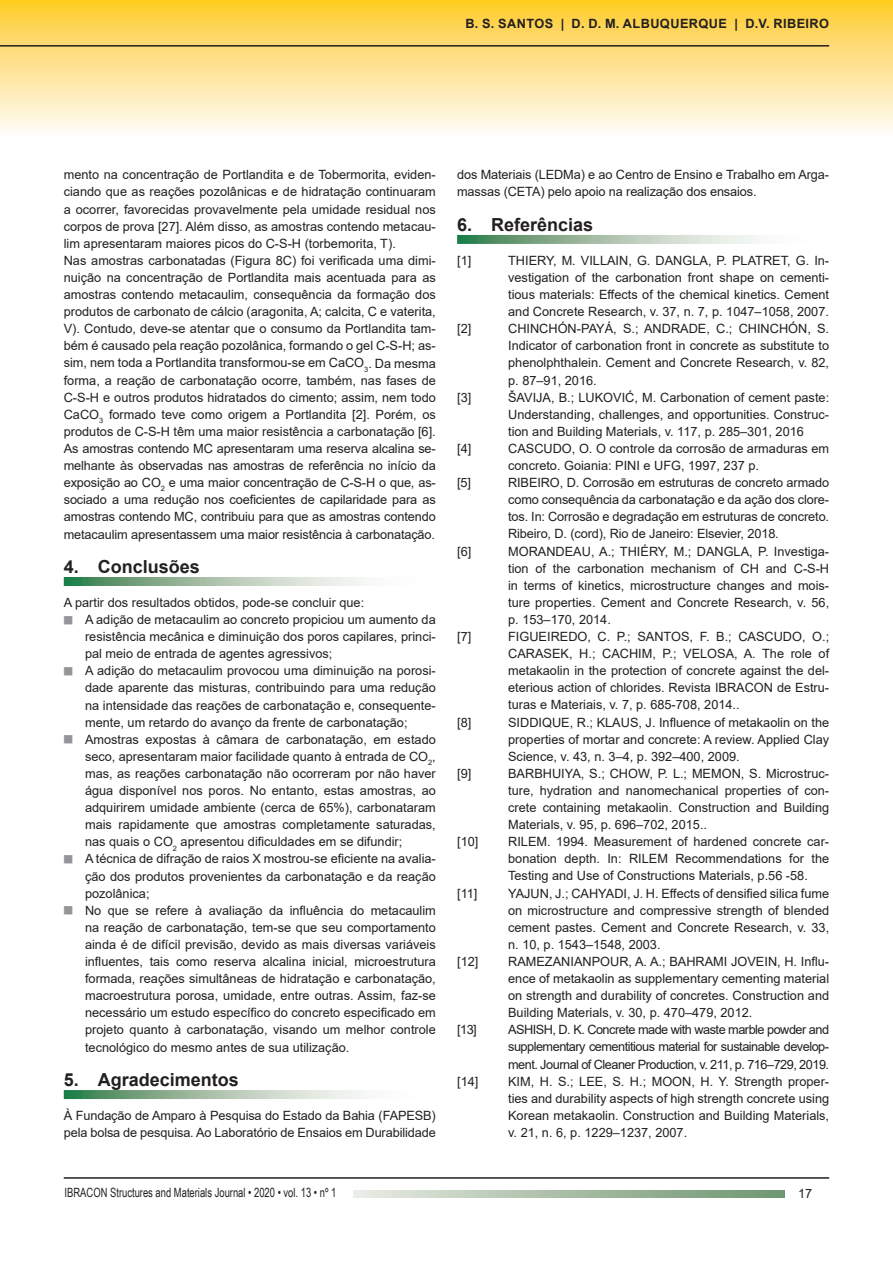
<style>
.page{position:relative;width:893px;height:1263px;background:#fff}
.page>*{position:absolute;margin:0;border:0;box-sizing:border-box;transform-origin:0 0}
.t1{font:700 18px "Arial";color:#231f20}
.t2{font:12.75px/17.1px "Arial";color:#231f20;text-align:justify}
.t3{font:12.75px "Arial Narrow";color:#231f20;scale:.9 1}
.t4{font:700 12.75px "Arial";letter-spacing:.035em;color:#231f20}
.s1{color:#939598}
</style>
<div class="page">
<svg style="left:0;top:0;width:893px;height:131px;background:#fee28f"></svg>
<hr style="left:64px;top:1177px;width:765px;height:2px;background:#231f20">
<hr style="left:0;top:45px;width:829px;height:2px;background:#231f20">
<svg style="left:354px;top:1190px;width:430px;height:8px;background:#a9bea7"></svg>
<svg style="left:64px;top:577px;width:299px;height:9px;background:#a2bfa7"></svg>
<svg style="left:64px;top:1090px;width:299px;height:9px;background:#a2bfa7"></svg>
<svg style="left:457px;top:235px;width:300px;height:9px;background:#a2bfa7"></svg>
<p class="t4" style="left:465px;top:15px;width:365px">B. S. SANTOS | D. D. M. ALBUQUERQUE | D.V. RIBEIRO</p>
<p class="t2" style="left:64px;top:166px;width:374px;text-align:left">mento na concentração de Portlandita e de Tobermorita, eviden&shy;ciando que as reações pozolânicas e de hidratação continuaram a ocorrer, favorecidas provavelmente pela umidade residual nos corpos de prova [27]. Além disso, as amostras contendo metacau&shy;lim apresentaram maiores picos do C-S-H (torbemorita, T).<br>Nas amostras carbonatadas (Figura 8C) foi verificada uma dimi&shy;nuição na concentração de Portlandita mais acentuada para as amostras contendo metacaulim, consequência da formação dos produtos de carbonato de cálcio (aragonita, A; calcita, C e vaterita, V). Contudo, deve-se atentar que o consumo da Portlandita tam&shy;bém é causado pela reação pozolânica, formando o gel C-S-H; as&shy;sim, nem toda a Portlandita transformou-se em CaCO<sub>3</sub>. Da mesma forma, a reação de carbonatação ocorre, também, nas fases de C-S-H e outros produtos hidratados do cimento; assim, nem todo CaCO<sub>3</sub> formado teve como origem a Portlandita [2]. Porém, os produtos de C-S-H têm uma maior resistência a carbonatação [6].<br>As amostras contendo MC apresentaram uma reserva alcalina se&shy;melhante às observadas nas amostras de referência no início da exposição ao CO<sub>2</sub> e uma maior concentração de C-S-H o que, as&shy;sociado a uma redução nos coeficientes de capilaridade para as amostras contendo MC, contribuiu para que as amostras contendo metacaulim apresentassem uma maior resistência à carbonatação.</p>
<h1 class="t1" style="left:64px;top:554px;width:138px">4. Conclusões</h1>
<p class="t2" style="left:64px;top:594px;width:302px">A partir dos resultados obtidos, pode-se concluir que:</p>
<p class="t2" style="left:85px;top:611px;width:352px;text-indent:-21px"><span class="s1">■</span> A adição de metacaulim ao concreto propiciou um aumento da resistência mecânica e diminuição dos poros capilares, princi&shy;pal meio de entrada de agentes agressivos;</p>
<p class="t2" style="left:85px;top:662px;width:352px;text-indent:-21px"><span class="s1">■</span> A adição do metacaulim provocou uma diminuição na porosi&shy;dade aparente das misturas, contribuindo para uma redução na intensidade das reações de carbonatação e, consequente&shy;mente, um retardo do avanço da frente de carbonatação;</p>
<p class="t2" style="left:85px;top:731px;width:352px;text-indent:-21px"><span class="s1">■</span> Amostras expostas à câmara de carbonatação, em estado seco, apresentaram maior facilidade quanto à entrada de CO<sub>2</sub>, mas, as reações carbonatação não ocorreram por não haver água disponível nos poros. No entanto, estas amostras, ao adquirirem umidade ambiente (cerca de 65%), carbonataram mais rapidamente que amostras completamente saturadas, nas quais o CO<sub>2</sub> apresentou dificuldades em se difundir;</p>
<p class="t2" style="left:85px;top:850px;width:352px;text-indent:-21px"><span class="s1">■</span> A técnica de difração de raios X mostrou-se eficiente na avalia&shy;ção dos produtos provenientes da carbonatação e da reação pozolânica;</p>
<p class="t2" style="left:85px;top:902px;width:352px;text-indent:-21px"><span class="s1">■</span> No que se refere à avaliação da influência do metacaulim na reação de carbonatação, tem-se que seu comportamento ainda é de difícil previsão, devido as mais diversas variáveis influentes, tais como reserva alcalina inicial, microestrutura formada, reações simultâneas de hidratação e carbonatação, macroestrutura porosa, umidade, entre outras. Assim, faz-se necessário um estudo específico do concreto especificado em projeto quanto à carbonatação, visando um melhor controle tecnológico do mesmo antes de sua utilização.</p>
<h1 class="t1" style="left:64px;top:1067px;width:177px">5. Agradecimentos</h1>
<p class="t2" style="left:64px;top:1107px;width:373px">À Fundação de Amparo à Pesquisa do Estado da Bahia (FAPESB) pela bolsa de pesquisa. Ao Laboratório de Ensaios em Durabilidade</p>
<p class="t2" style="left:457px;top:166px;width:373px">dos Materiais (LEDMa) e ao Centro de Ensino e Trabalho em Arga&shy;massas (CETA) pelo apoio na realização dos ensaios.</p>
<h1 class="t1" style="left:457px;top:212px;width:138px">6. Referências</h1>
<p class="t2" style="left:457px;top:252px;width:16px">[1]</p>
<p class="t2" style="left:508px;top:252px;width:323px">THIERY, M. VILLAIN, G. DANGLA, P. PLATRET, G. In&shy;vestigation of the carbonation front shape on cementi&shy;tious materials: Effects of the chemical kinetics. Cement and Concrete Research, v. 37, n. 7, p. 1047–1058, 2007.</p>
<p class="t2" style="left:457px;top:320px;width:16px">[2]</p>
<p class="t2" style="left:508px;top:320px;width:323px">CHINCHÓN-PAYÁ, S.; ANDRADE, C.; CHINCHÓN, S.<br>Indicator of carbonation front in concrete as substitute to phenolphthalein. Cement and Concrete Research, v. 82, p. 87–91, 2016.</p>
<p class="t2" style="left:457px;top:389px;width:16px">[3]</p>
<p class="t2" style="left:508px;top:389px;width:323px">ŠAVIJA, B.; LUKOVIĆ, M. Carbonation of cement paste:<br>Understanding, challenges, and opportunities. Construc&shy;tion and Building Materials, v. 117, p. 285–301, 2016</p>
<p class="t2" style="left:457px;top:440px;width:16px">[4]</p>
<p class="t2" style="left:508px;top:440px;width:323px">CASCUDO, O. O controle da corrosão de armaduras em concreto. Goiania: PINI e UFG, 1997, 237 p.</p>
<p class="t2" style="left:457px;top:474px;width:15px">[5]</p>
<p class="t2" style="left:508px;top:474px;width:323px">RIBEIRO, D. Corrosão em estruturas de concreto armado como consequência da carbonatação e da ação dos clore&shy;tos. In: Corrosão e degradação em estruturas de concreto.<br>Ribeiro, D. (cord), Rio de Janeiro: Elsevier, 2018.</p>
<p class="t2" style="left:457px;top:542px;width:16px">[6]</p>
<p class="t2" style="left:508px;top:542px;width:323px">MORANDEAU, A.; THIÉRY, M.; DANGLA, P. Investiga&shy;tion of the carbonation mechanism of CH and C-S-H in terms of kinetics, microstructure changes and mois&shy;ture properties. Cement and Concrete Research, v. 56, p. 153–170, 2014.</p>
<p class="t2" style="left:457px;top:628px;width:16px">[7]</p>
<p class="t2" style="left:508px;top:628px;width:323px">FIGUEIREDO, C. P.; SANTOS, F. B.; CASCUDO, O.; CARASEK, H.; CACHIM, P.; VELOSA, A. The role of metakaolin in the protection of concrete against the del&shy;eterious action of chlorides. Revista IBRACON de Estru&shy;turas e Materiais, v. 7, p. 685-708, 2014..</p>
<p class="t2" style="left:457px;top:713px;width:16px">[8]</p>
<p class="t2" style="left:508px;top:713px;width:323px">SIDDIQUE, R.; KLAUS, J. Influence of metakaolin on the properties of mortar and concrete: A review. Applied Clay Science, v. 43, n. 3–4, p. 392–400, 2009.</p>
<p class="t2" style="left:457px;top:765px;width:16px">[9]</p>
<p class="t2" style="left:508px;top:765px;width:323px">BARBHUIYA, S.; CHOW, P. L.; MEMON, S. Microstruc&shy;ture, hydration and nanomechanical properties of con&shy;crete containing metakaolin. Construction and Building Materials, v. 95, p. 696–702, 2015..</p>
<p class="t2" style="left:457px;top:833px;width:23px">[10]</p>
<p class="t2" style="left:508px;top:833px;width:323px">RILEM. 1994. Measurement of hardened concrete car&shy;bonation depth. In: RILEM Recommendations for the Testing and Use of Constructions Materials, p.56 -58.</p>
<p class="t2" style="left:457px;top:884px;width:22px">[11]</p>
<p class="t2" style="left:508px;top:884px;width:323px">YAJUN, J.; CAHYADI, J. H. Effects of densified silica fume on microstructure and compressive strength of blended cement pastes. Cement and Concrete Research, v. 33, n. 10, p. 1543–1548, 2003.</p>
<p class="t2" style="left:457px;top:953px;width:23px">[12]</p>
<p class="t2" style="left:508px;top:953px;width:323px">RAMEZANIANPOUR, A. A.; BAHRAMI JOVEIN, H. Influ&shy;ence of metakaolin as supplementary cementing material on strength and durability of concretes. Construction and Building Materials, v. 30, p. 470–479, 2012.</p>
<p class="t2" style="left:457px;top:1021px;width:21px">[13]</p>
<p class="t2" style="left:508px;top:1021px;width:322px">ASHISH, D. K. Concrete made with waste marble powder and supplementary cementitious material for sustainable develop&shy;ment. Journal of Cleaner Production, v. 211, p. 716–729, 2019.</p>
<p class="t2" style="left:457px;top:1072px;width:23px">[14]</p>
<p class="t2" style="left:508px;top:1072px;width:323px">KIM, H. S.; LEE, S. H.; MOON, H. Y. Strength proper&shy;ties and durability aspects of high strength concrete using Korean metakaolin. Construction and Building Materials, v. 21, n. 6, p. 1229–1237, 2007.</p>
<p class="t3" style="left:65px;top:1183px;width:303px">IBRACON Structures and Materials Journal • 2020 • vol. 13 • nº 1</p>
<p class="t2" style="left:798px;top:1185px;width:16px">17</p>
</div>
